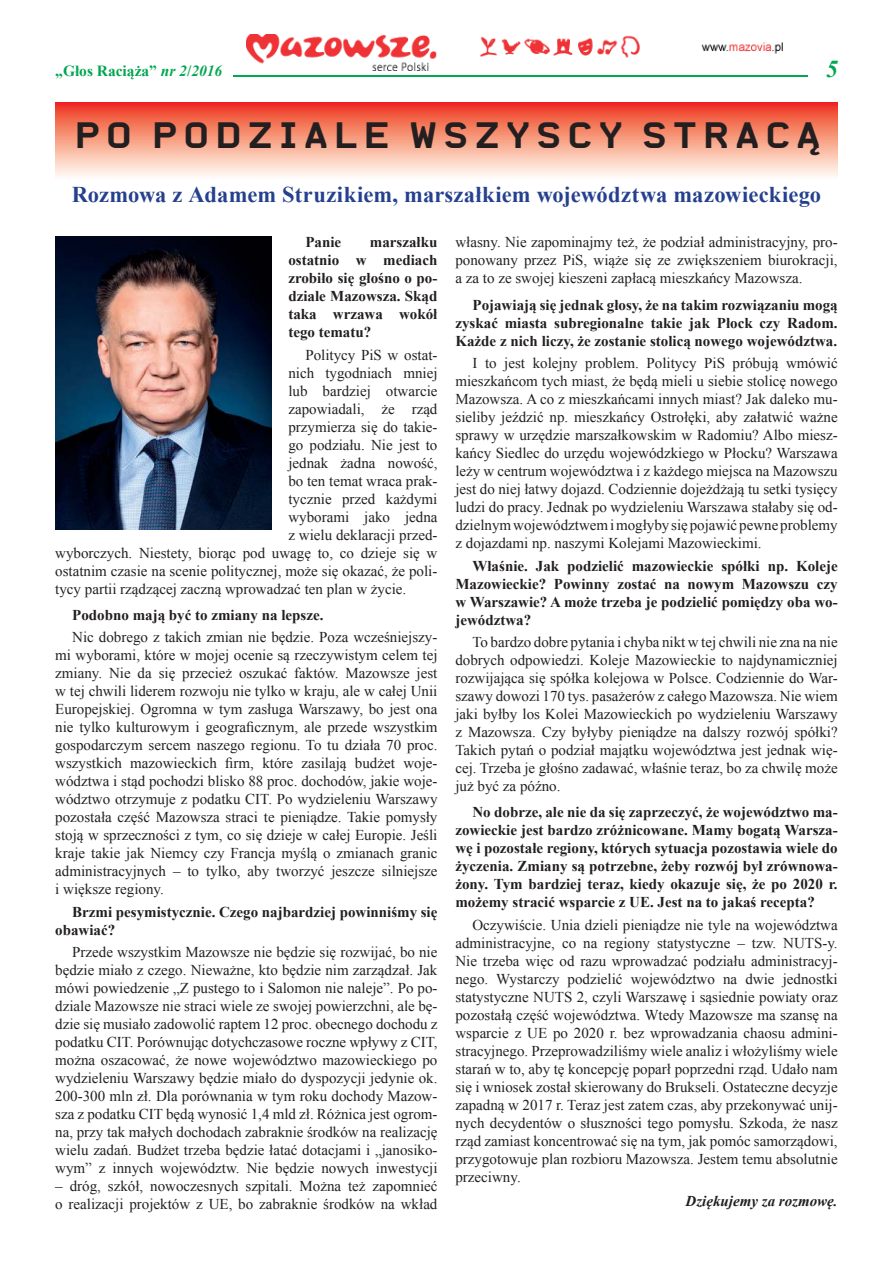
<style>
.page{position:relative;width:893px;height:1263px;background:#fff}
.page>*{position:absolute;margin:0;border:0;box-sizing:border-box;transform-origin:0 0}
.t1{font:700 36.15px "Alpha Headline Pro";letter-spacing:.125em;color:#231f20;scale:1.13 1}
.t2{font:italic 700 24.15px "Times New Roman";color:#00a650}
.t3{font:700 22.5px "Times New Roman";letter-spacing:.005em;color:#25408e}
.t4{font:700 15.45px "Times New Roman";color:#00a650}
.t5{font:15px/18px "Times New Roman";color:#231f20;text-align:justify}
.t6{font:700 15px/18px "Times New Roman";color:#231f20;text-align:justify}
.t7{font:italic 700 15px "Times New Roman";color:#231f20}
.s1{font-style:italic}
</style>
<div class="page">
<hr style="left:234px;top:75px;width:574px;height:2px;background:#00a650">
<img style="left:55px;top:236px;width:216px;height:293px">
<img style="left:247px;top:34px;width:536px;height:36px">
<div style="left:55px;top:102px;width:783px;height:77px;background:linear-gradient(to bottom,#ee3619,#fffff7)"></div>
<p class="t4" style="left:55px;top:63px;width:168px">„Głos Raciąża” <span class="s1">nr 2</span>/<span class="s1">2016</span></p>
<h2 class="t2" style="left:826px;top:55px;width:14px">5</h2>
<h1 class="t1" style="left:74px;top:122px;width:663px">PO PODZIALE WSZYSCY STRACĄ</h1>
<h3 class="t3" style="left:72px;top:182px;width:751px">Rozmowa z Adamem Struzikiem, marszałkiem województwa mazowieckiego</h3>
<p class="t6" style="left:305px;top:233px;width:37px">Panie</p>
<p class="t6" style="left:288px;top:233px;width:151px;text-indent:82px">marszałku ostatnio w mediach zrobiło się głośno o po&shy;dziale Mazowsza. Skąd taka wrzawa wokół tego tematu?</p>
<p class="t5" style="left:305px;top:345px;width:134px">Politycy PiS w ostat-</p>
<p class="t5" style="left:288px;top:363px;width:151px">nich tygodniach mniej</p>
<p class="t5" style="left:288px;top:381px;width:151px">lub bardziej otwarcie</p>
<p class="t5" style="left:288px;top:399px;width:151px">zapowiadali, że rząd</p>
<p class="t5" style="left:288px;top:417px;width:151px">przymierza się do takie-</p>
<p class="t5" style="left:288px;top:435px;width:151px">go podziału. Nie jest to</p>
<p class="t5" style="left:288px;top:453px;width:151px">jednak żadna nowość,</p>
<p class="t5" style="left:288px;top:471px;width:151px">bo ten temat wraca prak-</p>
<p class="t5" style="left:288px;top:489px;width:151px">tycznie przed każdymi</p>
<p class="t5" style="left:288px;top:507px;width:151px">wyborami jako jedna</p>
<p class="t5" style="left:288px;top:525px;width:151px">z wielu deklaracji przed-</p>
<p class="t5" style="left:55px;top:543px;width:384px">wyborczych. Niestety, biorąc pod uwagę to, co dzieje się w</p>
<p class="t5" style="left:55px;top:561px;width:384px">ostatnim czasie na scenie politycznej, może się okazać, że poli-</p>
<p class="t5" style="left:55px;top:579px;width:353px">tycy partii rządzącej zaczną wprowadzać ten plan w życie.</p>
<p class="t6" style="left:72px;top:606px;width:253px">Podobno mają być to zmiany na lepsze.</p>
<p class="t5" style="left:55px;top:628px;width:384px;text-indent:17px">Nic dobrego z takich zmian nie będzie. Poza wcześniejszy&shy;mi wyborami, które w mojej ocenie są rzeczywistym celem tej zmiany. Nie da się przecież oszukać faktów. Mazowsze jest w tej chwili liderem rozwoju nie tylko w kraju, ale w całej Unii Europejskiej. Ogromna w tym zasługa Warszawy, bo jest ona nie tylko kulturowym i geograficznym, ale przede wszystkim gospodarczym sercem naszego regionu. To tu działa 70 proc. wszystkich mazowieckich firm, które zasilają budżet woje&shy;wództwa i stąd pochodzi blisko 88 proc. dochodów, jakie woje&shy;wództwo otrzymuje z podatku CIT. Po wydzieleniu Warszawy pozostała część Mazowsza straci te pieniądze. Takie pomysły stoją w sprzeczności z tym, co się dzieje w całej Europie. Jeśli kraje takie jak Niemcy czy Francja myślą o zmianach granic administracyjnych – to tylko, aby tworzyć jeszcze silniejsze i większe regiony.</p>
<p class="t6" style="left:55px;top:902px;width:384px;text-indent:17px">Brzmi pesymistycznie. Czego najbardziej powinniśmy się obawiać?</p>
<p class="t5" style="left:55px;top:943px;width:384px;text-indent:17px">Przede wszystkim Mazowsze nie będzie się rozwijać, bo nie będzie miało z czego. Nieważne, kto będzie nim zarządzał. Jak mówi powiedzenie „Z pustego to i Salomon nie naleje”. Po po&shy;dziale Mazowsze nie straci wiele ze swojej powierzchni, ale bę&shy;dzie się musiało zadowolić raptem 12 proc. obecnego dochodu z podatku CIT. Porównując dotychczasowe roczne wpływy z CIT, można oszacować, że nowe województwo mazowi eckiego po wydzieleniu Warszawy będzie miało do dyspozycji jedynie ok.<br>200-300 mln zł. Dla porównania w tym roku dochody Mazow&shy;sza z podatku CIT będą wynosić 1,4 mld zł. Różnica jest ogrom&shy;na, przy tak małych dochodach zabraknie środków na realizację wielu zadań. Budżet trzeba będzie łatać dotacjami i „janosiko&shy;wym” z innych województw. Nie będzie nowych inwestycji</p>
<p class="t5" style="left:55px;top:1177px;width:384px">– dróg, szkół, nowoczesnych szpitali. Można też zapomnieć o realizacji projektów z UE, bo zabraknie środków na wkład</p>
<p class="t5" style="left:455px;top:233px;width:384px">własny. Nie zapominajmy też, że podział administracyjny, pro&shy;ponowany przez PiS, wiąże się ze zwiększeniem biurokracji, a za to ze swojej kieszeni zapłacą mieszkańcy Mazowsza.</p>
<p class="t6" style="left:455px;top:296px;width:384px;text-indent:17px">Pojawiają się jednak głosy, że na takim rozwiązaniu mogą zyskać miasta subregionalne takie jak Płock czy Radom.<br>Każde z nich liczy, że zostanie stolicą nowego województwa.</p>
<p class="t5" style="left:455px;top:354px;width:384px;text-indent:17px">I to jest kolejny problem. Politycy PiS próbują wmówić mieszkańcom tych miast, że będą mieli u siebie stolicę nowego Mazowsza. A co z mieszkańcami innych miast? Jak daleko mu&shy;sieliby jeździć np. mieszkańcy Ostrołęki, aby załatwić ważne sprawy w urzędzie marszałkowskim w Radomiu? Albo miesz&shy;kańcy Siedlec do urzędu wojewódzkiego w Płocku? Warszawa leży w centrum województwa i z każdego miejsca na Mazowszu jest do niej łatwy dojazd. Codziennie dojeżdżają tu setki tysięcy ludzi do pracy. Jednak po wydzieleniu Warszawa stałaby się od&shy;dzielnym województwem i mogłyby się pojawić pewne problemy z dojazdami np. naszymi Kolejami Mazowieckimi.</p>
<p class="t6" style="left:455px;top:556px;width:384px;text-indent:17px">Właśnie. Jak podzielić mazowieckie spółki np. Koleje Mazowieckie? Powinny zostać na nowym Mazowszu czy w Warszawie? A może trzeba je podzielić pomiędzy oba wo&shy;jewództwa?</p>
<p class="t5" style="left:455px;top:633px;width:384px;text-indent:17px">To bardzo dobre pytania i chyba nikt w tej chwili nie zna na nie dobrych odpowiedzi. Koleje Mazowieckie to najdynamiczniej rozwijająca się spółka kolejowa w Polsce. Codziennie do War&shy;szawy dowozi 170 tys. pasażerów z całego Mazowsza. Nie wiem jaki byłby los Kolei Mazowieckich po wydzieleniu Warszawy z Mazowsza. Czy byłyby pieniądze na dalszy rozwój spółki?<br>Takich pytań o podział majątku województwa jest jednak wię&shy;cej. Trzeba je głośno zadawać, właśnie teraz, bo za chwilę może już być za późno.</p>
<p class="t6" style="left:455px;top:803px;width:384px;text-indent:17px">No dobrze, ale nie da się zaprzeczyć, że województwo ma&shy;zowieckie jest bardzo zróżnicowane. Mamy bogatą Warsza&shy;wę i pozostałe regiony, których sytuacja pozostawia wiele do życzenia. Zmiany są potrzebne, żeby rozwój był zrównowa&shy;żony. Tym bardziej teraz, kiedy okazuje się, że po 2020 r. możemy stracić wsparcie z UE. Jest na to jakaś recepta?</p>
<p class="t5" style="left:455px;top:915px;width:384px;text-indent:17px">Oczywiście. Unia dzieli pieniądze nie tyle na województwa administracyjne, co na regiony statystyczne – tzw. NUTS-y.<br>Nie trzeba więc od razu wprowadzać podziału administracyj&shy;nego. Wystarczy podzielić województwo na dwie jednostki statystyczne NUTS 2, czyli Warszawę i sąsiednie powiaty oraz pozostałą część województwa. Wtedy Mazowsze ma szansę na wsparcie z UE po 2020 r. bez wprowadzania chaosu admini&shy;stracyjnego. Przeprowadziliśmy wiele analiz i włożyliśmy wiele starań w to, aby tę koncepcję poparł poprzedni rząd. Udało nam się i wniosek został skierowany do Brukseli. Ostateczne decyzje zapadną w 2017 r. Teraz jest zatem czas, aby przekonywać unij&shy;nych decydentów o słuszności tego pomysłu. Szkoda, że nasz rząd zamiast koncentrować się na tym, jak pomóc samorządowi, przygotowuje plan rozbioru Mazowsza. Jestem temu absolutnie przeciwny.</p>
<p class="t7" style="left:686px;top:1192px;width:154px">Dziękujemy za rozmowę.</p>
</div>
